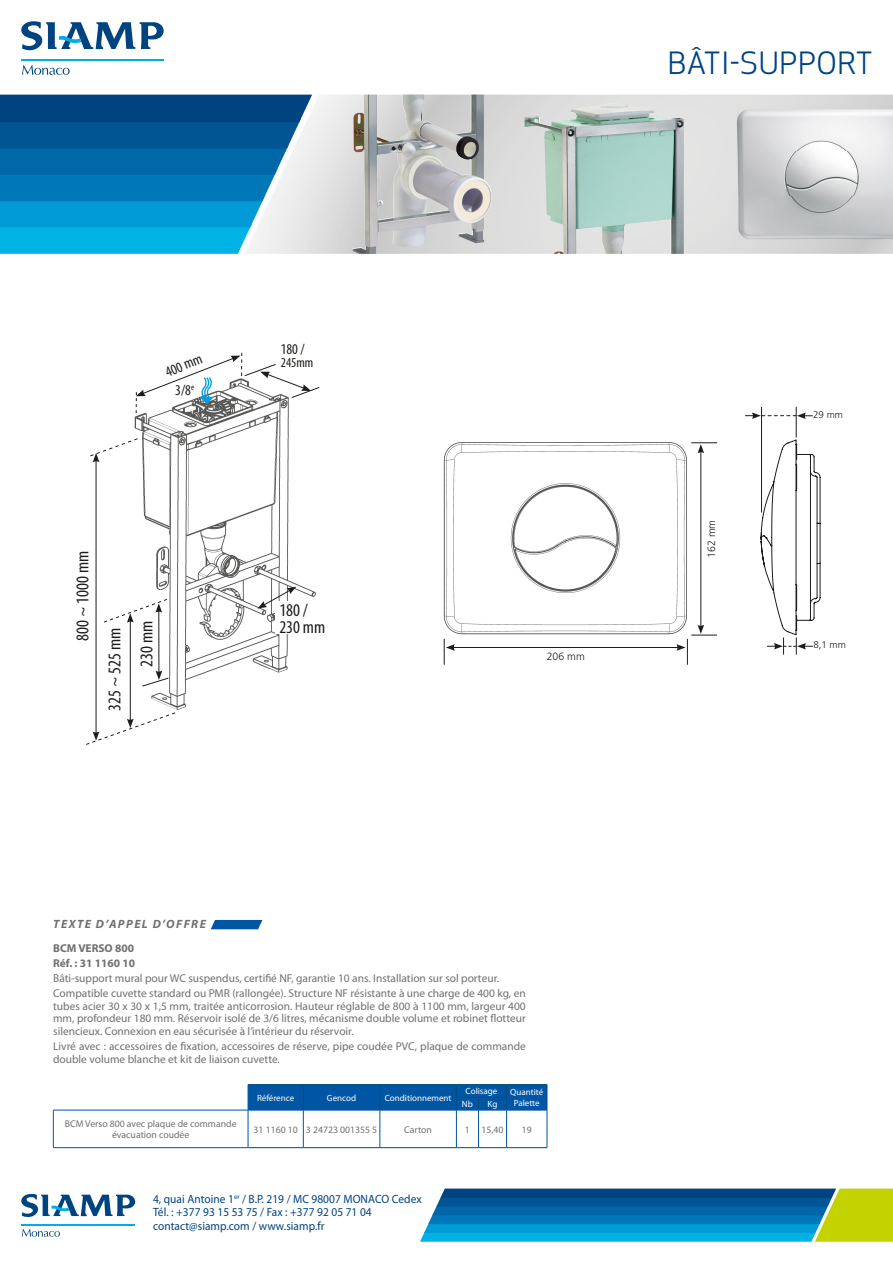
<style>
.page{position:relative;width:893px;height:1263px;background:#fff}
.page>*{position:absolute;margin:0;border:0;box-sizing:border-box;transform-origin:0 0}
.t1{font:30px "Apex New";letter-spacing:.025em;color:#004381}
.t2{font:condensed 18px/16.6px "Myriad Pro";color:#1d1d1b}
.t3{font:condensed 15px "Myriad Pro";color:#1d1d1b}
.t4{font:condensed 13.65px "Myriad Pro";color:#1d1d1b}
.t5{font:12px/13.5px "Myriad Pro";letter-spacing:.005em;color:#004381;scale:.95 1}
.t6{font:italic 700 12px "Myriad Pro";letter-spacing:.12em;color:#70706f}
.t7{font:11.4px/12.8px "Myriad Pro";color:#70706f}
.t8{font:700 11.4px/14.9px "Myriad Pro";color:#70706f}
.t9{font:300 10.5px "Frutiger LT Std";color:#1d1d1b}
.t10{font:9.75px/11.7px "Myriad Pro";color:#70706f;text-align:center}
.t11{font:300 9.75px "Frutiger LT Std";color:#1d1d1b}
.t12{font:9px "Myriad Pro";color:#fff}
</style>
<div class="page">
<svg style="left:0;top:95px;width:245px;height:159px;background:#0075b2"></svg>
<svg style="left:22px;top:65px;width:48px;height:10px"></svg>
<svg style="left:21px;top:21px;width:143px;height:30px"></svg>
<hr style="left:21px;top:59px;width:143px;height:2px;background:#00ace9">
<svg style="left:22px;top:1229px;width:38px;height:8px"></svg>
<svg style="left:21px;top:1194px;width:115px;height:24px"></svg>
<hr style="left:21px;top:1224px;width:114px;height:1px;background:#00ace9">
<svg style="left:420px;top:1188px;width:473px;height:54px;background:#27889d"></svg>
<svg style="left:245px;top:95px;width:648px;height:159px;background:#c2cfd7"></svg>
<img style="left:352px;top:95px;width:140px;height:159px">
<img style="left:524px;top:103px;width:160px;height:151px">
<img style="left:728px;top:106px;width:165px;height:137px">
<hr style="left:248px;top:1147px;width:55px;height:1px;background:#004c79">
<hr style="left:303px;top:1147px;width:77px;height:1px;background:#004c79">
<hr style="left:380px;top:1147px;width:76px;height:1px;background:#004c79">
<svg style="left:456px;top:1147px;width:51px;height:1px"></svg>
<hr style="left:507px;top:1147px;width:40px;height:1px;background:#004c79">
<hr style="left:53px;top:1110px;width:195px;height:1px;background:#0056a4">
<hr style="left:53px;top:1110px;width:1px;height:37px;background:#0056a4">
<hr style="left:53px;top:1147px;width:195px;height:1px;background:#0056a4">
<hr style="left:248px;top:1110px;width:1px;height:37px;background:#0056a4">
<hr style="left:303px;top:1110px;width:1px;height:37px;background:#0056a4">
<hr style="left:380px;top:1110px;width:1px;height:37px;background:#0056a4">
<hr style="left:456px;top:1110px;width:1px;height:37px;background:#0056a4">
<svg style="left:248px;top:1084px;width:300px;height:27px;background:#0357a2"></svg>
<hr style="left:478px;top:1110px;width:1px;height:37px;background:#0056a4">
<hr style="left:507px;top:1110px;width:40px;height:1px;background:#0056a4">
<hr style="left:506px;top:1110px;width:1px;height:37px;background:#0056a4">
<hr style="left:547px;top:1110px;width:1px;height:37px;background:#0056a4">
<img style="left:129px;top:392px;width:187px;height:318px">
<hr style="left:96px;top:460px;width:1px;height:274px;background:#1d1d1b">
<hr style="left:130px;top:620px;width:1px;height:101px;background:#1d1d1b">
<svg style="left:90px;top:438px;width:49px;height:24px"></svg>
<svg style="left:86px;top:712px;width:90px;height:33px"></svg>
<svg style="left:136px;top:353px;width:184px;height:60px"></svg>
<svg style="left:257px;top:587px;width:39px;height:22px"></svg>
<hr style="left:158px;top:610px;width:1px;height:63px;background:#1d1d1b">
<svg style="left:141px;top:671px;width:28px;height:16px"></svg>
<svg style="left:104px;top:598px;width:64px;height:25px"></svg>
<div style="left:276px;top:601px;width:67px;height:33px;background:#fff"></div>
<svg style="left:211px;top:920px;width:51px;height:9px"></svg>
<img style="left:443px;top:442px;width:258px;height:200px">
<hr style="left:701px;top:451px;width:1px;height:176px;background:#1d1d1b">
<hr style="left:452px;top:647px;width:227px;height:1px;background:#1d1d1b">
<svg style="left:444px;top:639px;width:11px;height:26px"></svg>
<svg style="left:676px;top:625px;width:41px;height:40px"></svg>
<svg style="left:691px;top:442px;width:26px;height:11px"></svg>
<hr style="left:761px;top:407px;width:1px;height:105px;background:#1d1d1b">
<hr style="left:796px;top:407px;width:1px;height:30px;background:#1d1d1b">
<svg style="left:745px;top:412px;width:68px;height:7px"></svg>
<svg style="left:761px;top:440px;width:59px;height:215px"></svg>
<h1 class="t1" style="left:668px;top:45px;width:206px">BÂTI-SUPPORT</h1>
<h3 class="t3" style="left:163px;top:365px;width:40px;rotate:-22deg">400 mm</h3>
<h3 class="t3" style="left:175px;top:382px;width:20px">3/8<sup>e</sup></h3>
<h2 class="t2" style="left:75px;top:641px;width:91px;rotate:-90deg">800 ~ 1000 mm</h2>
<h2 class="t2" style="left:106px;top:711px;width:85px;rotate:-90deg">325 ~ 525 mm</h2>
<h2 class="t2" style="left:138px;top:667px;width:47px;rotate:-90deg">230 mm</h2>
<h3 class="t3" style="left:281px;top:341px;width:25px">180 /</h3>
<p class="t4" style="left:281px;top:355px;width:34px">245mm</p>
<h2 class="t2" style="left:279px;top:602px;width:47px">180 /<br>230 mm</h2>
<p class="t9" style="left:547px;top:650px;width:40px">206 mm</p>
<p class="t6" style="left:53px;top:917px;width:154px">TEXTE D’APPEL D’OFFRE</p>
<p class="t8" style="left:53px;top:941px;width:83px">BCM VERSO 800<br>Réf. : 31 1160 10</p>
<p class="t7" style="left:53px;top:971px;width:474px;line-height:14.9px">Bâti-support mural pour WC suspendus, certifié NF, garantie 10 ans. Installation sur sol porteur.<br>Compatible cuvette standard ou PMR (rallongée). Structure NF résistante à une charge de 400 kg, en</p>
<p class="t7" style="left:53px;top:1000px;width:474px;text-align:justify">tubes acier 30 x 30 x 1,5 mm, traitée anticorrosion. Hauteur réglable de 800 à 1100 mm, largeur 400 mm, profondeur 180 mm. Réservoir isolé de 3/6 litres, mécanisme double volume et robinet flotteur silencieux. Connexion en eau sécurisée à l’intérieur du réservoir.</p>
<p class="t7" style="left:53px;top:1040px;width:474px">Livré avec : accessoires de fixation, accessoires de réserve, pipe coudée PVC, plaque de commande double volume blanche et kit de liaison cuvette.</p>
<p class="t12" style="left:257px;top:1093px;width:39px">Référence</p>
<p class="t12" style="left:327px;top:1093px;width:31px">Gencod</p>
<p class="t12" style="left:385px;top:1093px;width:68px">Conditionnement</p>
<p class="t12" style="left:466px;top:1086px;width:33px">Colisage</p>
<p class="t12" style="left:510px;top:1087px;width:34px">Quantité</p>
<p class="t12" style="left:462px;top:1099px;width:13px">Nb</p>
<p class="t12" style="left:488px;top:1099px;width:11px">Kg</p>
<p class="t12" style="left:514px;top:1098px;width:27px">Palette</p>
<p class="t10" style="left:65px;top:1118px;width:173px">BCM Verso 800 avec plaque de commande évacuation coudée</p>
<p class="t10" style="left:254px;top:1123px;width:125px">31 1160 10 3 24723 001355 5</p>
<p class="t10" style="left:404px;top:1123px;width:29px">Carton</p>
<p class="t10" style="left:465px;top:1123px;width:40px">1 15,40</p>
<p class="t10" style="left:522px;top:1123px;width:12px">19</p>
<p class="t5" style="left:153px;top:1192px;width:284px">4, quai Antoine 1<sup>er</sup> / B.P. 219 / MC 98007 MONACO Cedex<br>Tél. : +377 93 15 53 75 / Fax : +377 92 05 71 04 contact@siamp.com / www.siamp.fr</p>
<p class="t9" style="left:706px;top:558px;width:40px;rotate:-90deg">162 mm</p>
<p class="t11" style="left:813px;top:409px;width:31px">29 mm</p>
<p class="t11" style="left:813px;top:639px;width:34px">8,1 mm</p>
</div>
